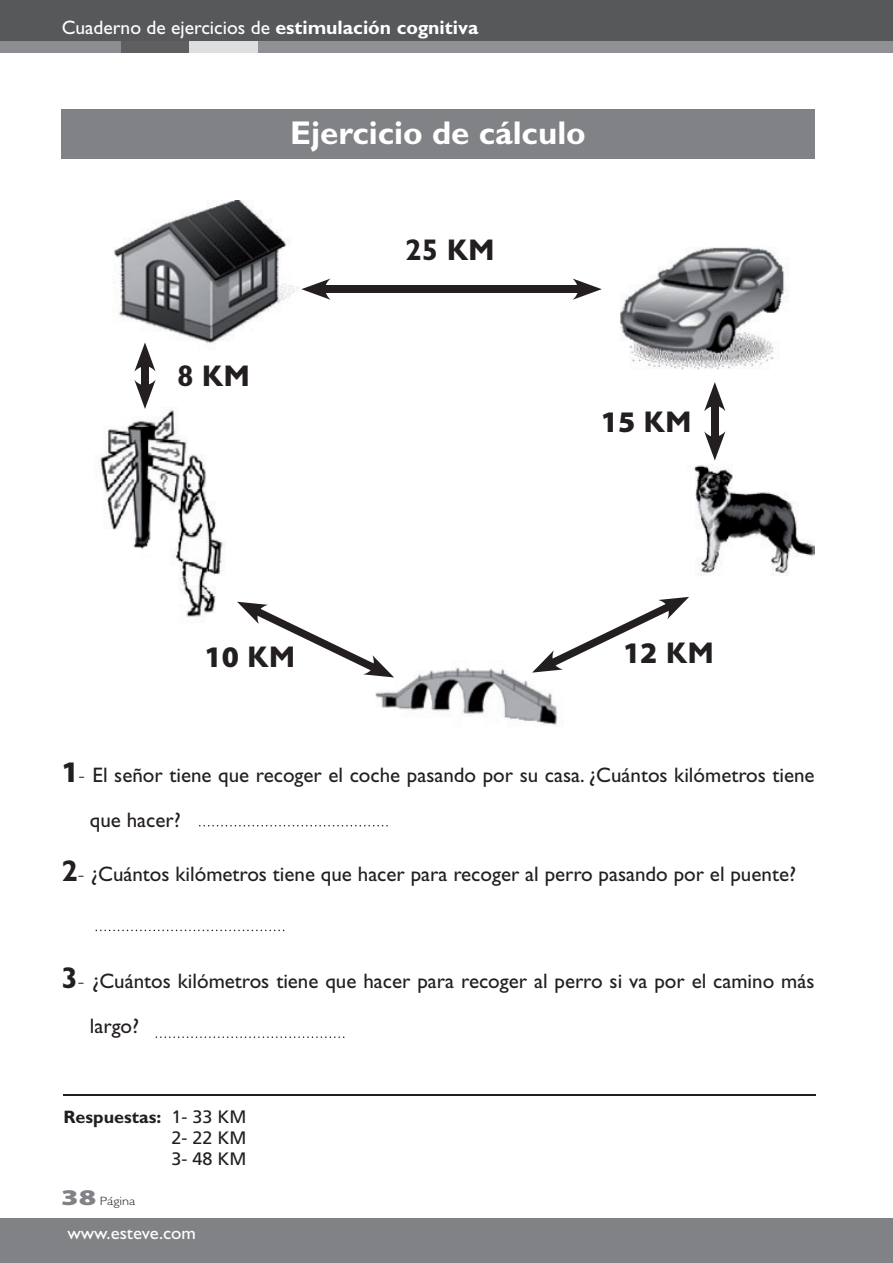
<style>
.page{position:relative;width:893px;height:1263px;background:#fff}
.page>*{position:absolute;margin:0;border:0;box-sizing:border-box;transform-origin:0 0}
.t1{font:700 33px "Gill Sans";color:#fff}
.t2{font:900 30px "Myriad Pro";color:#231f20}
.t3{font:700 30px "Gill Sans";color:#231f20}
.t4{font:21px/45px "Gill Sans";color:#231f20}
.t5{font:19.5px "Gill Sans";color:#fff}
.t6{font:700 18px "Gill Sans";color:#231f20}
.t7{font:18px "Gill Sans";color:#fff;scale:1.04 1}
.t8{font:18px/21px "Frutiger";color:#231f20}
.t9{font:300 12px "Gill Sans";color:#231f20;scale:1.2 1}
.s1{font-weight:700}
.s2{font-family:"Gill Sans";font-weight:700}
.s3{font-family:"Myriad Pro";font-weight:900;font-size:30px}
.s4{font-weight:300}
.s5{font-weight:700;font-size:30px}
.s6{font-family:"Frutiger";font-weight:400}
.s7{font-family:"Myriad Pro";font-weight:900;font-size:22.5px;color:#808285}
</style>
<div class="page">
<div style="left:0;top:0;width:893px;height:44px;background:#57585a"></div>
<div style="left:0;top:1218px;width:893px;height:45px;background:#808285"></div>
<div style="left:0;top:41px;width:122px;height:12px;background:#8b8d90"></div>
<div style="left:122px;top:41px;width:68px;height:12px;background:#5f5f62"></div>
<div style="left:190px;top:41px;width:68px;height:12px;background:#dddee0"></div>
<div style="left:258px;top:41px;width:635px;height:12px;background:#8f9194"></div>
<img style="left:94px;top:201px;width:720px;height:525px">
<div style="left:61px;top:109px;width:754px;height:50px;background:#808285"></div>
<svg style="left:199px;top:825px;width:189px;height:1px"></svg>
<svg style="left:156px;top:1036px;width:188px;height:2px"></svg>
<svg style="left:96px;top:930px;width:188px;height:1px"></svg>
<div style="left:318px;top:285px;width:267px;height:8px;background:#231f20"></div>
<svg style="left:301px;top:279px;width:30px;height:21px"></svg>
<svg style="left:572px;top:279px;width:30px;height:21px"></svg>
<svg style="left:237px;top:602px;width:157px;height:75px"></svg>
<div style="left:711px;top:399px;width:8px;height:45px;background:#231f20"></div>
<svg style="left:704px;top:431px;width:21px;height:29px"></svg>
<svg style="left:704px;top:382px;width:21px;height:29px"></svg>
<div style="left:141px;top:359px;width:8px;height:33px;background:#231f20"></div>
<svg style="left:134px;top:380px;width:22px;height:29px"></svg>
<svg style="left:134px;top:342px;width:22px;height:30px"></svg>
<svg style="left:532px;top:597px;width:157px;height:76px"></svg>
<hr style="left:63px;top:1094px;width:753px;height:1px;background:#231f20">
<p class="t5" style="left:62px;top:17px;width:418px">Cuaderno de ejercicios de <span class="s1">estimulación cognitiva</span></p>
<h1 class="t1" style="left:290px;top:113px;width:297px">Ejercicio de cálculo</h1>
<h2 class="t3" style="left:177px;top:358px;width:75px">8 KM</h2>
<h2 class="t3" style="left:405px;top:232px;width:91px">25 KM</h2>
<h2 class="t2" style="left:601px;top:405px;width:92px">15 <span class="s2">KM</span></h2>
<h2 class="t2" style="left:205px;top:639px;width:92px">10 <span class="s2">KM</span></h2>
<h2 class="t2" style="left:623px;top:636px;width:92px">12 <span class="s2">KM</span></h2>
<p class="t4" style="left:90px;top:752px;width:726px;text-indent:-28px"><span class="s3">1</span><span class="s4">-</span> El señor tiene que recoger el coche pasando por su casa. ¿Cuántos kilómetros tiene que hacer?</p>
<p class="t4" style="left:61px;top:851px;width:736px"><span class="s5">2</span><span class="s4">-</span> ¿Cuántos kilómetros tiene que hacer para recoger al perro pasando por el puente?</p>
<p class="t4" style="left:90px;top:958px;width:726px;text-indent:-28px"><span class="s5">3</span><span class="s4">-</span> ¿Cuántos kilómetros tiene que hacer para recoger al perro si va por el camino más largo?</p>
<p class="t6" style="left:63px;top:1106px;width:185px">Respuestas: <span class="s6">1- 33 KM</span></p>
<p class="t8" style="left:171px;top:1127px;width:77px">2- 22 KM<br>3- 48 KM</p>
<p class="t9" style="left:61px;top:1194px;width:63px"><span class="s7">38</span> Página</p>
<p class="t7" style="left:67px;top:1222px;width:125px">www.esteve.com</p>
</div>
